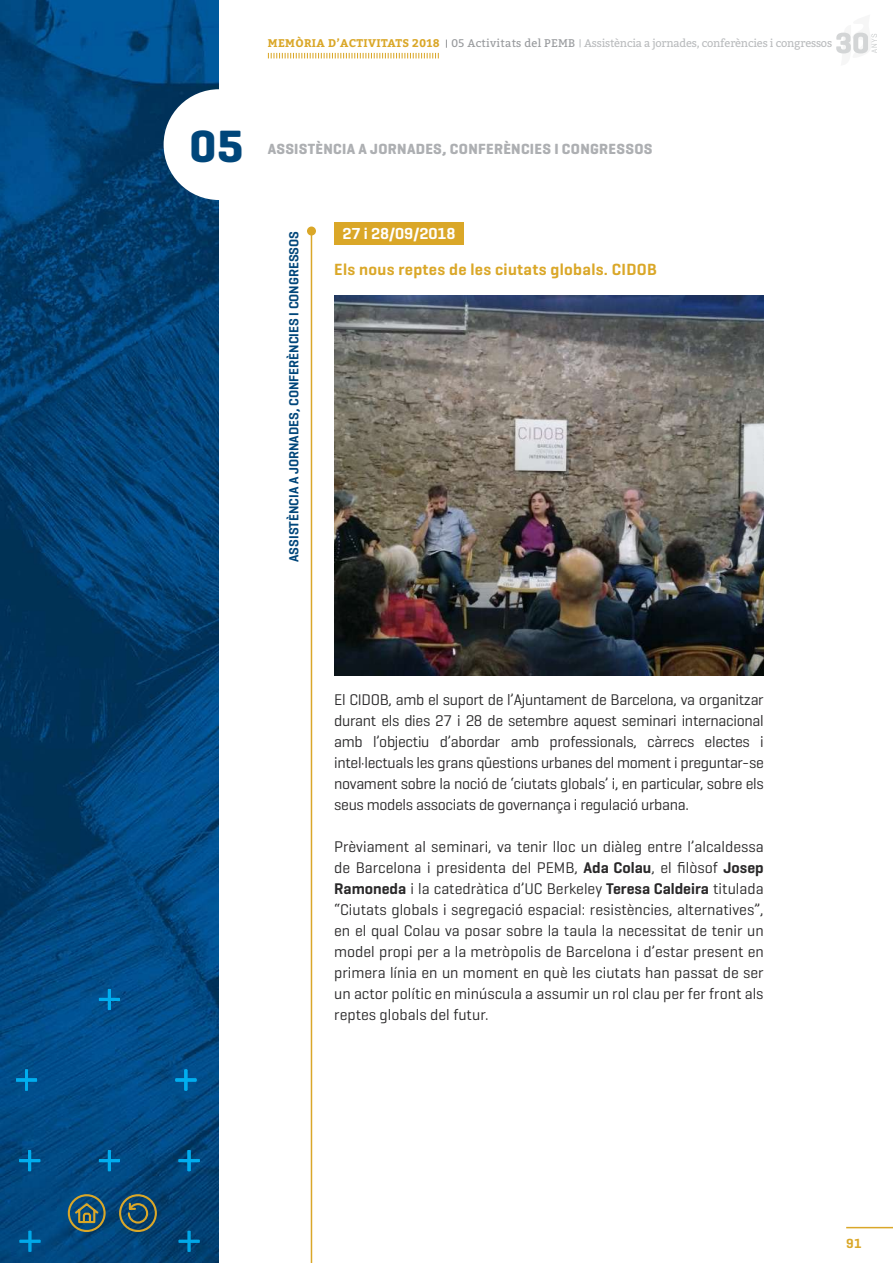
<style>
.page{position:relative;width:893px;height:1263px;background:#fff}
.page>*{position:absolute;margin:0;border:0;box-sizing:border-box;transform-origin:0 0}
.t1{font:700 46.05px "Geogrotesque";color:#00467a}
.t2{font:600 16.5px "Geogrotesque";letter-spacing:.02em;color:#daa728}
.t3{font:600 16.2px "Geogrotesque";color:#fff}
.t4{font:15.75px/21px "Geogrotesque";letter-spacing:-.015em;color:#292829;text-align:justify}
.t5{font:700 15px "Geogrotesque";letter-spacing:.02em;color:#adafb2}
.t6{font:600 13.5px "Geogrotesque";color:#00467a}
.t7{font:600 13.5px "Geogrotesque";color:#daa728}
.t8{font:11.1px "Bitter";letter-spacing:-.02em;color:#babcbe}
.t9{font:700 11.1px "Bitter";letter-spacing:.03em;color:#daa728}
.s1{font-weight:400;color:#989a9d}
.s2{font-weight:600}
</style>
<div class="page">
<img style="left:0;top:0;width:219px;height:1263px">
<svg style="left:99px;top:989px;width:21px;height:21px"></svg>
<svg style="left:19px;top:1150px;width:21px;height:21px"></svg>
<svg style="left:179px;top:1150px;width:21px;height:21px"></svg>
<svg style="left:99px;top:1150px;width:21px;height:21px"></svg>
<svg style="left:179px;top:1231px;width:21px;height:21px"></svg>
<svg style="left:16px;top:1069px;width:21px;height:21px"></svg>
<svg style="left:175px;top:1069px;width:21px;height:21px"></svg>
<svg style="left:20px;top:1231px;width:20px;height:21px"></svg>
<hr style="left:846px;top:1227px;width:47px;height:1px;background:#daa728">
<svg style="left:268px;top:53px;width:171px;height:5px"></svg>
<div style="left:164px;top:89px;width:110px;height:111px;background:#fff;border-radius:50%"></div>
<svg style="left:836px;top:32px;width:41px;height:22px"></svg>
<svg style="left:73px;top:1201px;width:27px;height:23px"></svg>
<div style="left:68px;top:1194px;width:38px;height:38px;border:2px solid #daa728;border-radius:50%"></div>
<div style="left:119px;top:1194px;width:38px;height:38px;border:2px solid #daa728;border-radius:50%"></div>
<svg style="left:127px;top:1201px;width:22px;height:23px"></svg>
<hr style="left:311px;top:231px;width:1px;height:1032px;background:#daa728">
<div style="left:307px;top:227px;width:9px;height:9px;background:#daa728;border-radius:50%"></div>
<img style="left:334px;top:295px;width:430px;height:380px">
<div style="left:334px;top:222px;width:130px;height:22px;background:#daa728"></div>
<p class="t9" style="left:268px;top:35px;width:309px">MEMÒRIA D’ACTIVITATS 2018 <span class="s1">05 Activitats del PEMB</span></p>
<p class="t8" style="left:584px;top:35px;width:250px">Assistència a jornades, conferències i congressos</p>
<h1 class="t1" style="left:190px;top:117px;width:55px">05</h1>
<p class="t5" style="left:268px;top:140px;width:386px">ASSISTÈNCIA A JORNADES, CONFERÈNCIES I CONGRESSOS</p>
<p class="t6" style="left:285px;top:562px;width:332px;rotate:-90deg">ASSISTÈNCIA A JORNADES, CONFERÈNCIES I CONGRESSOS</p>
<p class="t3" style="left:342px;top:224px;width:115px">27 i 28/09/2018</p>
<p class="t2" style="left:334px;top:259px;width:324px">Els nous reptes de les ciutats globals. CIDOB</p>
<p class="t4" style="left:334px;top:689px;width:431px">El CIDOB, amb el suport de l’Ajuntament de Barcelona, va organitzar durant els dies 27 i 28 de setembre aquest seminari internacional amb l’objectiu d’abordar amb professionals, càrrecs electes i intel·lectuals les grans qüestions urbanes del moment i preguntar-se novament sobre la noció de ‘ciutats globals’ i, en particular, sobre els seus models associats de governança i regulació urbana.</p>
<p class="t4" style="left:334px;top:836px;width:431px">Prèviament al seminari, va tenir lloc un diàleg entre l’alcaldessa de Barcelona i presidenta del PEMB, <span class="s2">Ada Colau</span>, el filòsof <span class="s2">Josep Ramoneda</span> i la catedràtica d’UC Berkeley <span class="s2">Teresa Caldeira</span> titulada “Ciutats globals i segregació espacial: resistències, alternatives”, en el qual Colau va posar sobre la taula la necessitat de tenir un model propi per a la metròpolis de Barcelona i d’estar present en primera línia en un moment en què les ciutats han passat de ser un actor polític en minúscula a assumir un rol clau per fer front als reptes globals del futur.</p>
<p class="t7" style="left:846px;top:1235px;width:17px">91</p>
</div>
